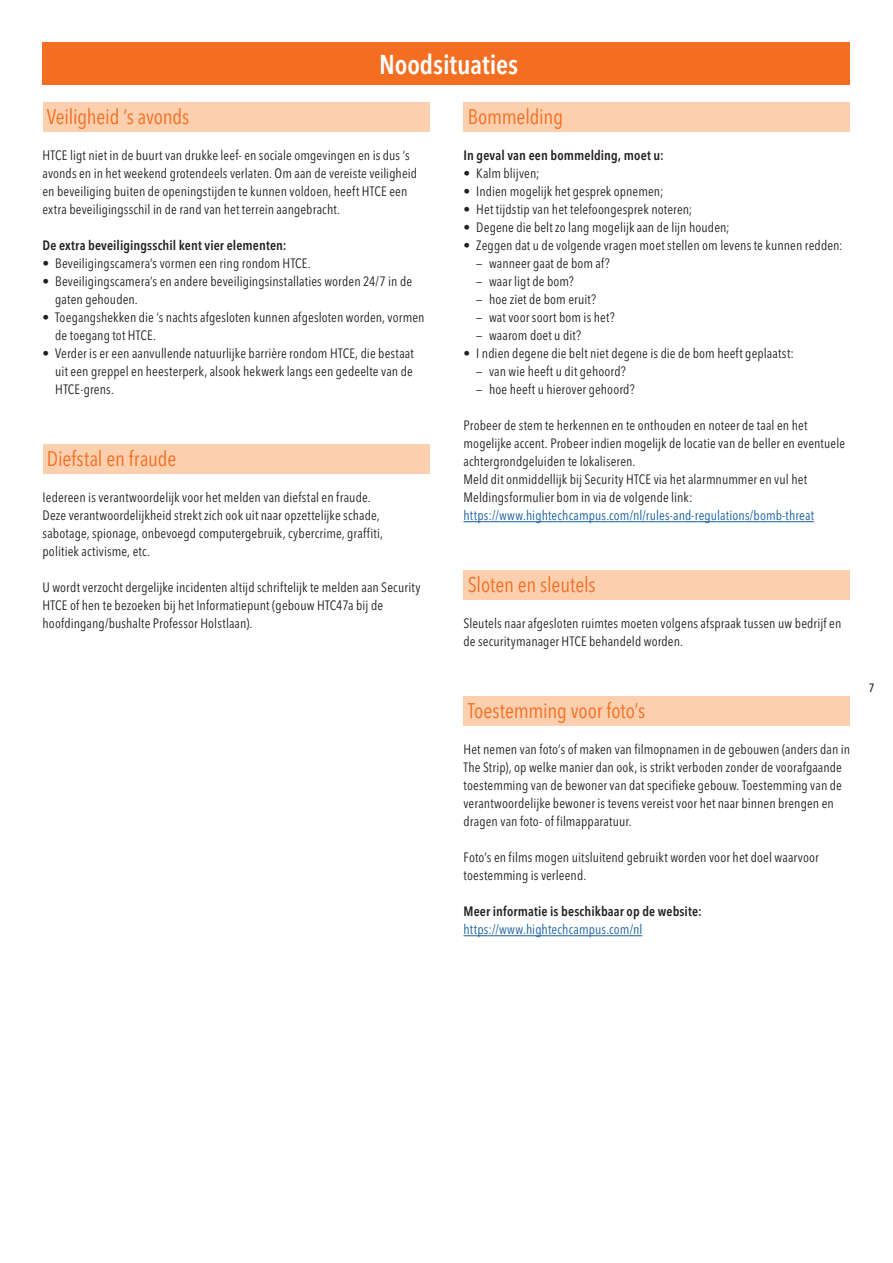
<style>
.page{position:relative;width:893px;height:1263px;background:#fff}
.page>*{position:absolute;margin:0;border:0;box-sizing:border-box;transform-origin:0 0}
.t1{font:600 condensed 27px "Avenir Next LT Pro";letter-spacing:-.005em;color:#fff}
.t2{font:condensed 21px "Avenir Next LT Pro";letter-spacing:-.005em;color:#f36e21}
.t3{font:condensed 13.5px/18px "Avenir Next LT Pro";letter-spacing:.005em;color:#231f20}
.t4{font:600 condensed 13.5px "Avenir Next LT Pro";letter-spacing:.01em;color:#231f20}
.t5{font:condensed 13.5px "Avenir Next LT Pro";letter-spacing:.01em;color:#175d9e}
.t6{font:500 12px "Avenir Next Condensed";color:#231f20}
</style>
<div class="page">
<div style="left:43px;top:102px;width:386px;height:30px;background:#fccfae"></div>
<div style="left:43px;top:444px;width:386px;height:30px;background:#fccfae"></div>
<div style="left:463px;top:102px;width:387px;height:30px;background:#fccfae"></div>
<hr style="left:463px;top:521px;width:351px;height:1px;background:#175d9e">
<div style="left:463px;top:570px;width:387px;height:30px;background:#fccfae"></div>
<div style="left:463px;top:696px;width:387px;height:30px;background:#fccfae"></div>
<hr style="left:463px;top:935px;width:179px;height:1px;background:#175d9e">
<div style="left:43px;top:43px;width:807px;height:42px;background:#f36e21"></div>
<h1 class="t1" style="left:379px;top:48px;width:141px">Noodsituaties</h1>
<h2 class="t2" style="left:47px;top:104px;width:144px">Veiligheid ’s avonds</h2>
<p class="t3" style="left:43px;top:147px;width:376px">HTCE ligt niet in de buurt van drukke leef- en sociale omgevingen en is dus ‘s avonds en in het weekend grotendeels verlaten. Om aan de vereiste veiligheid en beveiliging buiten de openingstijden te kunnen voldoen, heeft HTCE een extra beveiligingsschil in de rand van het terrein aangebracht.</p>
<p class="t4" style="left:43px;top:237px;width:246px">De extra beveiligingsschil kent vier elementen:</p>
<p class="t3" style="left:43px;top:254px;width:270px">• Beveiligingscamera’s vormen een ring rondom HTCE.</p>
<p class="t3" style="left:55px;top:272px;width:358px;text-indent:-13px">• Beveiligingscamera’s en andere beveiligingsinstallaties worden 24/7 in de gaten gehouden.</p>
<p class="t3" style="left:55px;top:308px;width:371px;text-indent:-13px">• Toegangshekken die ‘s nachts afgesloten kunnen afgesloten worden, vormen de toegang tot HTCE.</p>
<p class="t3" style="left:55px;top:344px;width:360px;text-align:justify;text-indent:-13px">• Verder is er een aanvullende natuurlijke barrière rondom HTCE, die bestaat uit een greppel en heesterperk, alsook hekwerk langs een gedeelte van de HTCE-grens.</p>
<h2 class="t2" style="left:47px;top:446px;width:131px">Diefstal en fraude</h2>
<p class="t3" style="left:43px;top:489px;width:342px">Iedereen is verantwoordelijk voor het melden van diefstal en fraude.<br>Deze verantwoordelijkheid strekt zich ook uit naar opzettelijke schade, sabotage, spionage, onbevoegd computergebruik, cybercrime, graffiti, politiek activisme, etc.</p>
<p class="t3" style="left:43px;top:579px;width:379px">U wordt verzocht dergelijke incidenten altijd schriftelijk te melden aan Security<br>HTCE of hen te bezoeken bij het Informatiepunt (gebouw HTC47a bij de hoofdingang/bushalte Professor Holstlaan).</p>
<h2 class="t2" style="left:468px;top:104px;width:97px">Bommelding</h2>
<p class="t4" style="left:463px;top:147px;width:202px">In geval van een bommelding, moet u:</p>
<p class="t3" style="left:463px;top:165px;width:78px">• Kalm blijven;</p>
<p class="t3" style="left:463px;top:183px;width:202px">• Indien mogelijk het gesprek opnemen;</p>
<p class="t3" style="left:463px;top:201px;width:230px">• Het tijdstip van het telefoongesprek noteren;</p>
<p class="t3" style="left:463px;top:218px;width:268px">• Degene die belt zo lang mogelijk aan de lijn houden;</p>
<p class="t3" style="left:463px;top:236px;width:381px">• Zeggen dat u de volgende vragen moet stellen om levens te kunnen redden:</p>
<p class="t3" style="left:476px;top:254px;width:135px">— wanneer gaat de bom af?</p>
<p class="t3" style="left:476px;top:272px;width:99px">— waar ligt de bom?</p>
<p class="t3" style="left:476px;top:290px;width:121px">— hoe ziet de bom eruit?</p>
<p class="t3" style="left:476px;top:308px;width:140px">— wat voor soort bom is het?</p>
<p class="t3" style="left:476px;top:326px;width:106px">— waarom doet u dit?</p>
<p class="t3" style="left:463px;top:344px;width:332px">• I ndien degene die belt niet degene is die de bom heeft geplaatst:</p>
<p class="t3" style="left:476px;top:362px;width:151px">— van wie heeft u dit gehoord?</p>
<p class="t3" style="left:476px;top:380px;width:160px">— hoe heeft u hierover gehoord?</p>
<p class="t3" style="left:463px;top:416px;width:383px">Probeer de stem te herkennen en te onthouden en noteer de taal en het mogelijke accent. Probeer indien mogelijk de locatie van de beller en eventuele achtergrondgeluiden te lokaliseren.<br>Meld dit onmiddellijk bij Security HTCE via het alarmnummer en vul het Meldingsformulier bom in via de volgende link:</p>
<p class="t5" style="left:463px;top:507px;width:352px">https://www.hightechcampus.com/nl/rules-and-regulations/bomb-threat</p>
<h2 class="t2" style="left:468px;top:572px;width:129px">Sloten en sleutels</h2>
<p class="t3" style="left:463px;top:615px;width:379px">Sleutels naar afgesloten ruimtes moeten volgens afspraak tussen uw bedrijf en de securitymanager HTCE behandeld worden.</p>
<h2 class="t2" style="left:468px;top:698px;width:179px">Toestemming voor foto’s</h2>
<p class="t3" style="left:463px;top:741px;width:388px">Het nemen van foto’s of maken van filmopnamen in de gebouwen (anders dan in The Strip), op welke manier dan ook, is strikt verboden zonder de voorafgaande toestemming van de bewoner van dat specifieke gebouw. Toestemming van de verantwoordelijke bewoner is tevens vereist voor het naar binnen brengen en dragen van foto- of filmapparatuur.</p>
<p class="t3" style="left:463px;top:849px;width:357px">Foto’s en films mogen uitsluitend gebruikt worden voor het doel waarvoor toestemming is verleend.</p>
<p class="t4" style="left:463px;top:903px;width:240px">Meer informatie is beschikbaar op de website:</p>
<p class="t5" style="left:463px;top:921px;width:180px">https://www.hightechcampus.com/nl</p>
<p class="t6" style="left:869px;top:681px;width:7px">7</p>
</div>
